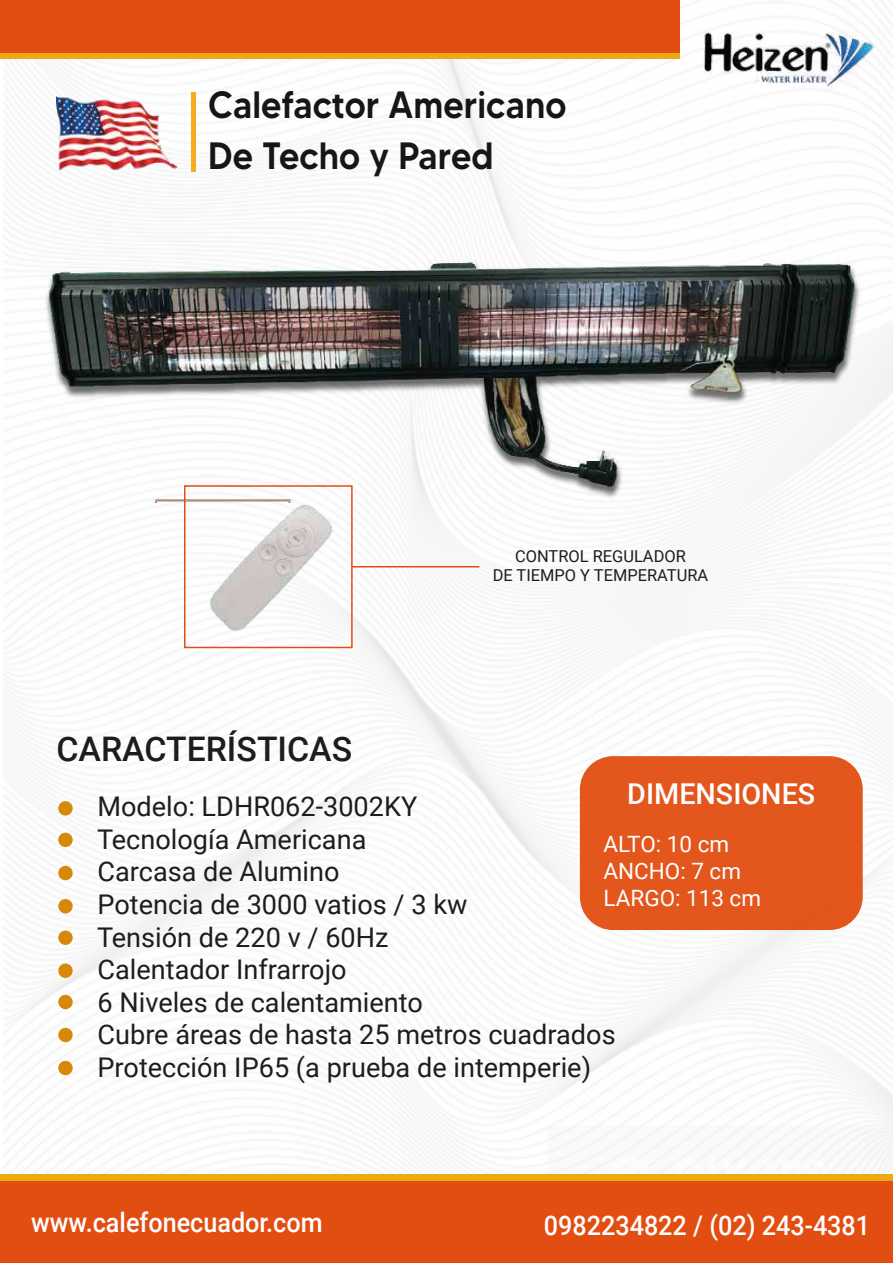
<style>
.page{position:relative;width:893px;height:1263px;background:#fff}
.page>*{position:absolute;margin:0;border:0;box-sizing:border-box;transform-origin:0 0}
.t1{font:500 37.95px/51.4px "MADETOMMY";color:#151615;scale:.93 1}
.t2{font:500 33.9px "Roboto";color:#1d1d1b}
.t3{font:500 28.8px "Roboto";color:#fff}
.t4{font:27.15px/32.5px "Roboto";color:#1d1d1b}
.t5{font:500 27px "Roboto";color:#fff;scale:.93 1}
.t6{font:22.5px/27px "Roboto";color:#fff}
.t7{font:16.5px/19.6px "Roboto";color:#1d1d1b;text-align:center}
</style>
<div class="page">
<img style="left:3px;top:0;width:890px;height:1174px">
<div style="left:0;top:1174px;width:893px;height:82px;background:#edaa15"></div>
<div style="left:0;top:1182px;width:893px;height:81px;background:#e24e11"></div>
<img style="left:696px;top:23px;width:184px;height:75px">
<div style="left:0;top:7px;width:679px;height:52px;background:#edaa15"></div>
<div style="left:0;top:1px;width:679px;height:52px;background:#e24e11"></div>
<div style="left:58px;top:801px;width:15px;height:14px;background:#d88809;border-radius:50%"></div>
<div style="left:58px;top:833px;width:15px;height:14px;background:#d88809;border-radius:50%"></div>
<div style="left:58px;top:866px;width:15px;height:14px;background:#d88809;border-radius:50%"></div>
<div style="left:58px;top:899px;width:15px;height:14px;background:#d88809;border-radius:50%"></div>
<div style="left:58px;top:930px;width:15px;height:15px;background:#d88809;border-radius:50%"></div>
<div style="left:58px;top:963px;width:15px;height:15px;background:#d88809;border-radius:50%"></div>
<div style="left:58px;top:995px;width:15px;height:14px;background:#d88809;border-radius:50%"></div>
<div style="left:58px;top:1028px;width:15px;height:14px;background:#d88809;border-radius:50%"></div>
<div style="left:58px;top:1061px;width:15px;height:14px;background:#d88809;border-radius:50%"></div>
<div style="left:580px;top:756px;width:283px;height:174px;background:#e3561d;border-radius:33px"></div>
<img style="left:190px;top:502px;width:160px;height:138px">
<div style="left:184px;top:485px;width:169px;height:163px;border:2px solid #e24e11"></div>
<hr style="left:352px;top:566px;width:127px;height:1px;background:#e24e11">
<hr style="left:192px;top:92px;width:4px;height:80px;background:#f8ab21">
<img style="left:56px;top:95px;width:124px;height:78px">
<img style="left:26px;top:253px;width:847px;height:249px">
<h1 class="t1" style="left:208px;top:79px;width:387px">Calefactor Americano<br>De Techo y Pared</h1>
<p class="t7" style="left:493px;top:545px;width:217px">CONTROL REGULADOR<br>DE TIEMPO Y TEMPERATURA</p>
<p class="t2" style="left:56px;top:725px;width:297px">CARACTERÍSTICAS</p>
<p class="t4" style="left:97px;top:789px;width:520px">Modelo: LDHR062-3002KY<br>Tecnología Americana<br>Carcasa de Alumino<br>Potencia de 3000 vatios / 3 kw<br>Tensión de 220 v / 60Hz<br>Calentador Infrarrojo<br>6 Niveles de calentamiento<br>Cubre áreas de hasta 25 metros cuadrados<br>Protección IP65 (a prueba de intemperie)</p>
<p class="t3" style="left:627px;top:773px;width:189px">DIMENSIONES</p>
<p class="t6" style="left:603px;top:830px;width:159px">ALTO: 10 cm<br>ANCHO: 7 cm<br>LARGO: 113 cm</p>
<p class="t5" style="left:31px;top:1204px;width:315px">www.calefonecuador.com</p>
<p class="t5" style="left:544px;top:1207px;width:352px">0982234822 / (02) 243-4381</p>
</div>
